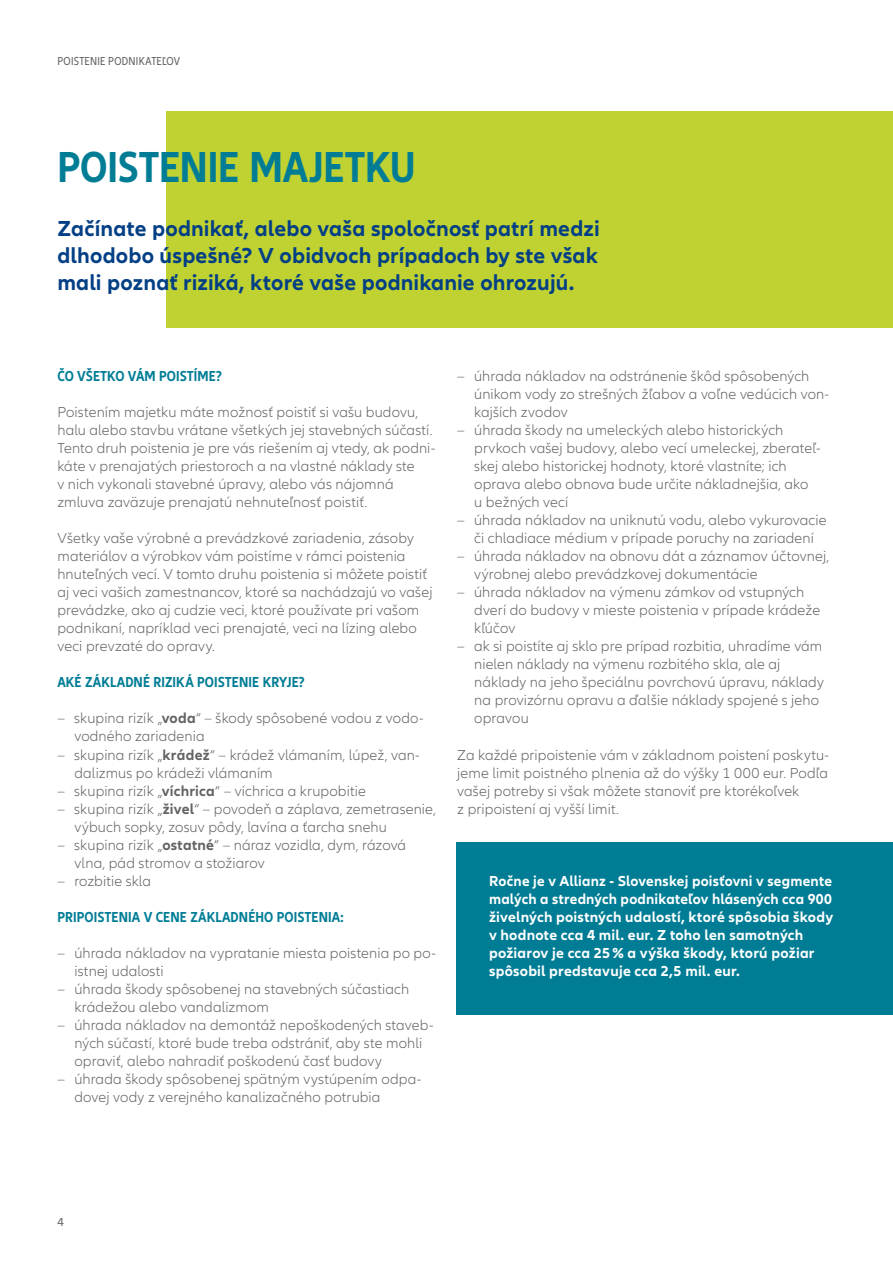
<style>
.page{position:relative;width:893px;height:1263px;background:#fff}
.page>*{position:absolute;margin:0;border:0;box-sizing:border-box;transform-origin:0 0}
.t1{font:700 condensed 45px "Allianz Neo";letter-spacing:-.005em;color:#007d95}
.t2{font:700 22.5px/27px "Allianz Neo";letter-spacing:.005em;color:#033f85;text-align:justify}
.t3{font:300 15px/18px "Allianz Neo";letter-spacing:.01em;color:#646363}
.t4{font:700 15px/18px "Allianz Neo";letter-spacing:.015em;color:#fff}
.t5{font:700 condensed 15px "Allianz Neo";letter-spacing:.01em;color:#007d95}
.t6{font:condensed 12px "Allianz Neo";letter-spacing:.025em;color:#646363}
.t7{font:12px "Allianz Neo";color:#646363}
.s1{font-weight:700}
</style>
<div class="page">
<div style="left:167px;top:111px;width:726px;height:216px;background:#c0d232"></div>
<div style="left:456px;top:842px;width:437px;height:173px;background:#007d95"></div>
<p class="t6" style="left:57px;top:55px;width:124px">POISTENIE PODNIKATEĽOV</p>
<h1 class="t1" style="left:57px;top:141px;width:359px">POISTENIE MAJETKU</h1>
<h2 class="t2" style="left:57px;top:215px;width:544px">Začínate podnikať, alebo vaša spoločnosť patrí medzi dlhodobo úspešné? V obidvoch prípadoch by ste však mali poznať riziká, ktoré vaše podnikanie ohrozujú.</h2>
<p class="t5" style="left:57px;top:368px;width:166px">ČO VŠETKO VÁM POISTÍME?</p>
<p class="t3" style="left:57px;top:404px;width:379px">Poistením majetku máte možnosť poistiť si vašu budovu, halu alebo stavbu vrátane všetkých jej stavebných súčastí.<br>Tento druh poistenia je pre vás riešením aj vtedy, ak podni&shy;káte v prenajatých priestoroch a na vlastné náklady ste<br>v nich vykonali stavebné úpravy, alebo vás nájomná zmluva zaväzuje prenajatú nehnuteľnosť poistiť.</p>
<p class="t3" style="left:57px;top:530px;width:377px">Všetky vaše výrobné a prevádzkové zariadenia, zásoby materiálov a výrobkov vám poistíme v rámci poistenia hnuteľných vecí. V tomto druhu poistenia si môžete poistiť aj veci vašich zamestnancov, ktoré sa nachádzajú vo vašej prevádzke, ako aj cudzie veci, ktoré používate pri vašom podnikaní, napríklad veci prenajaté, veci na lízing alebo veci prevzaté do opravy.</p>
<p class="t5" style="left:57px;top:674px;width:249px">AKÉ ZÁKLADNÉ RIZIKÁ POISTENIE KRYJE?</p>
<p class="t3" style="left:74px;top:710px;width:351px;text-indent:-17px">– skupina rizík „<span class="s1">voda</span>“ – škody spôsobené vodou z vodo&shy;vodného zariadenia</p>
<p class="t3" style="left:74px;top:746px;width:347px;text-indent:-17px">– skupina rizík „<span class="s1">krádež</span>“ – krádež vlámaním, lúpež, van&shy;dalizmus po krádeži vlámaním</p>
<p class="t3" style="left:57px;top:782px;width:310px">– skupina rizík „<span class="s1">víchrica</span>“ – víchrica a krupobitie</p>
<p class="t3" style="left:74px;top:800px;width:363px;text-indent:-17px">– skupina rizík „<span class="s1">živel</span>“ – povodeň a záplava, zemetrasenie, výbuch sopky, zosuv pôdy, lavína a ťarcha snehu</p>
<p class="t3" style="left:74px;top:836px;width:333px;text-indent:-17px">– skupina rizík „<span class="s1">ostatné</span>“ – náraz vozidla, dym, rázová vlna, pád stromov a stožiarov</p>
<p class="t3" style="left:57px;top:872px;width:95px">– rozbitie skla</p>
<p class="t5" style="left:57px;top:908px;width:288px">PRIPOISTENIA V CENE ZÁKLADNÉHO POISTENIA:</p>
<p class="t3" style="left:74px;top:944px;width:363px;text-indent:-17px">– úhrada nákladov na vypratanie miesta poistenia po po&shy;istnej udalosti</p>
<p class="t3" style="left:74px;top:980px;width:336px;text-indent:-17px">– úhrada škody spôsobenej na stavebných súčastiach krádežou alebo vandalizmom</p>
<p class="t3" style="left:74px;top:1016px;width:361px;text-indent:-17px">– úhrada nákladov na demontáž nepoškodených staveb&shy;ných súčastí, ktoré bude treba odstrániť, aby ste mohli opraviť, alebo nahradiť poškodenú časť budovy</p>
<p class="t3" style="left:74px;top:1070px;width:348px;text-indent:-17px">– úhrada škody spôsobenej spätným vystúpením odpa&shy;dovej vody z verejného kanalizačného potrubia</p>
<p class="t3" style="left:474px;top:368px;width:356px;text-indent:-17px">– úhrada nákladov na odstránenie škôd spôsobených únikom vody zo strešných žľabov a voľne vedúcich von&shy;kajších zvodov</p>
<p class="t3" style="left:474px;top:422px;width:348px;text-indent:-17px">– úhrada škody na umeleckých alebo historických prvkoch vašej budovy, alebo vecí umeleckej, zberateľ&shy;skej alebo historickej hodnoty, ktoré vlastníte; ich oprava alebo obnova bude určite nákladnejšia, ako<br>u bežných vecí</p>
<p class="t3" style="left:457px;top:512px;width:371px;text-align:center">– úhrada nákladov na uniknutú vodu, alebo vykurovacie či chladiace médium v prípade poruchy na zariadení</p>
<p class="t3" style="left:474px;top:548px;width:357px;text-indent:-17px">– úhrada nákladov na obnovu dát a záznamov účtovnej, výrobnej alebo prevádzkovej dokumentácie</p>
<p class="t3" style="left:474px;top:584px;width:348px;text-indent:-17px">– úhrada nákladov na výmenu zámkov od vstupných dverí do budovy v mieste poistenia v prípade krádeže kľúčov</p>
<p class="t3" style="left:474px;top:638px;width:351px;text-indent:-17px">– ak si poistíte aj sklo pre prípad rozbitia, uhradíme vám nielen náklady na výmenu rozbitého skla, ale aj náklady na jeho špeciálnu povrchovú úpravu, náklady na provizórnu opravu a ďalšie náklady spojené s jeho opravou</p>
<p class="t3" style="left:457px;top:746px;width:373px">Za každé pripoistenie vám v základnom poistení poskytu&shy;jeme limit poistného plnenia až do výšky 1 000 eur. Podľa vašej potreby si však môžete stanoviť pre ktorékoľvek<br>z pripoistení aj vyšší limit.</p>
<p class="t4" style="left:489px;top:872px;width:346px">Ročne je v Allianz - Slovenskej poisťovni v segmente malých a stredných podnikateľov hlásených cca 900 živelných poistných udalostí, ktoré spôsobia škody v hodnote cca 4 mil. eur. Z toho len samotných požiarov je cca 25% a výška škody, ktorú požiar spôsobil predstavuje cca 2,5 mil. eur.</p>
<p class="t7" style="left:57px;top:1215px;width:8px">4</p>
</div>
